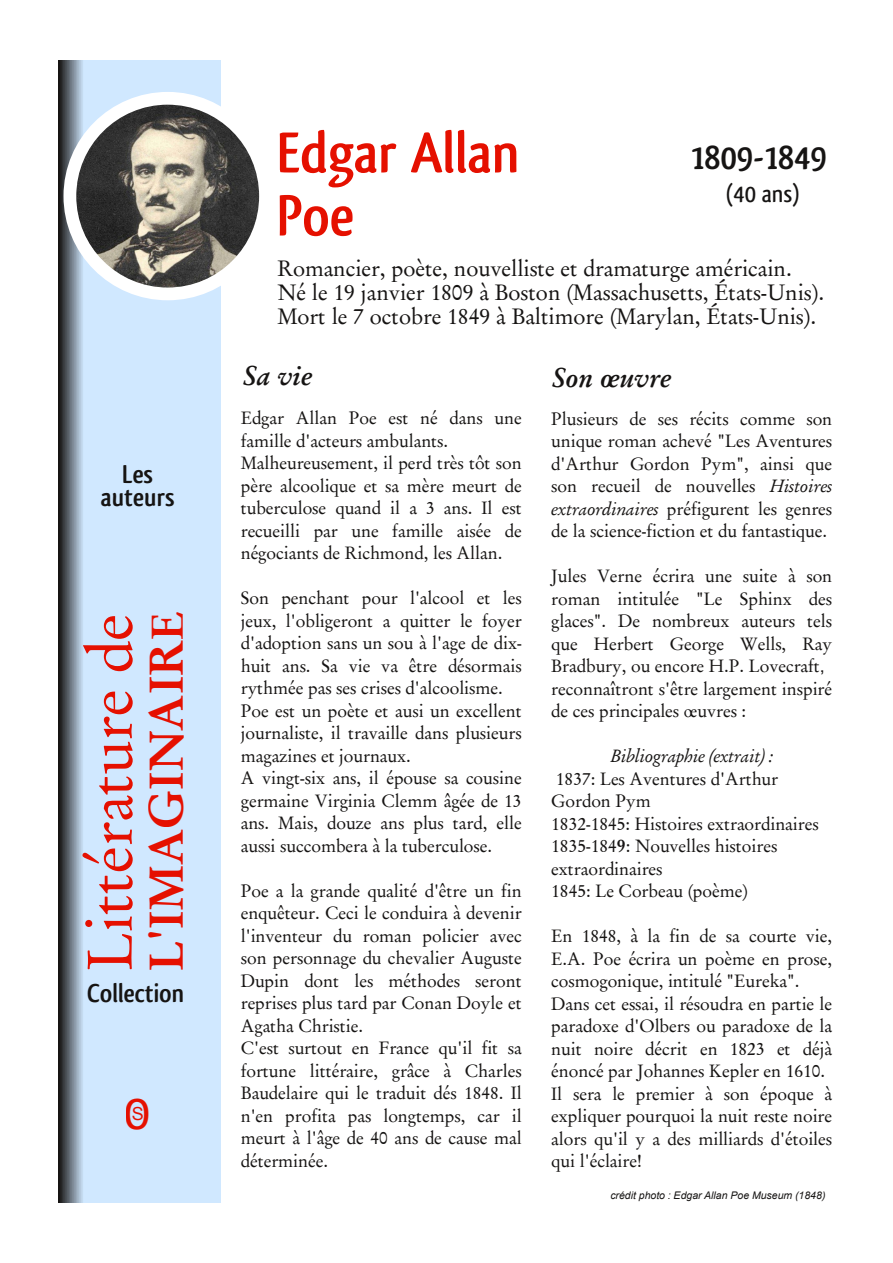
<style>
.page{position:relative;width:893px;height:1263px;background:#fff}
.page>*{position:absolute;margin:0;border:0;box-sizing:border-box;transform-origin:0 0}
.t1{font:63px "Garamond No 8";color:#e51000}
.t2{font:700 60px/63px "Qlassik";color:#e51000}
.t3{font:500 48px "Garamond No 8";color:#e51000}
.t4{font:500 45px "Qlassik";color:#e51000}
.t5{font:700 36px "Qlassik";color:#161413}
.t6{font:700 27px/22.5px "Qlassik";color:#161413;text-align:center}
.t7{font:27px "Garamond No 8 Med Ita";color:#161413}
.t8{font:500 25.5px "Qlassik";color:#161413}
.t9{font:22.5px/24px "Garamond No 8";color:#161413}
.t10{font:18px/22.5px "Garamond No 8";color:#161413}
.t11{font:italic 18px "Garamond No 8";color:#161413}
.t12{font:18px "Arial";color:#e51000}
.t13{font:italic 10.5px "Arial";color:#161413}
.s1{font-size:45px}
.s2{font-style:italic}
.s3{font-family:"Arial"}
.s4{font-weight:500}
</style>
<div class="page">
<svg style="left:58px;top:60px;width:163px;height:1142px;background:#bfd4e9"></svg>
<img style="left:70px;top:98px;width:195px;height:196px;border-radius:50%">
<div style="left:64px;top:92px;width:208px;height:208px;border:13px solid #fff;border-radius:50%"></div>
<h3 class="t6" style="left:101px;top:464px;width:75px">Les auteurs</h3>
<h1 class="t1" style="left:72px;top:971px;width:358px;rotate:-90deg">Littérature de</h1>
<h3 class="t3" style="left:138px;top:971px;width:360px;rotate:-90deg">L'IMAGINAIR<span class="s1">E</span></h3>
<h3 class="t6" style="left:87px;top:983px;width:99px">Collection</h3>
<h3 class="t4" style="left:125px;top:1095px;width:27px">O</h3>
<p class="t12" style="left:132px;top:1104px;width:13px">S</p>
<h2 class="t2" style="left:277px;top:123px;width:244px">Edgar Allan<br>Poe</h2>
<p class="t9" style="left:277px;top:256px;width:548px">Romancier, poète, nouvelliste et dramaturge américain.<br>Né le 19 janvier 1809 à Boston (Massachusetts, États-Unis).<br>Mort le 7 octobre 1849 à Baltimore (Marylan, États-Unis).</p>
<h3 class="t5" style="left:690px;top:142px;width:138px">1809-1849</h3>
<h3 class="t8" style="left:725px;top:183px;width:76px">(40 ans)</h3>
<h3 class="t7" style="left:243px;top:359px;width:71px">Sa vie</h3>
<h3 class="t7" style="left:552px;top:361px;width:121px">Son œuvre</h3>
<p class="t10" style="left:241px;top:407px;width:282px">Edgar Allan Poe est né dans une famille d'acteurs ambulants.<br>Malheureusement, il perd très tôt son père alcoolique et sa mère meurt de tuberculose quand il a 3 ans. Il est recueilli par une famille aisée de négociants de Richmond, les Allan.</p>
<p class="t10" style="left:241px;top:587px;width:282px">Son penchant pour l'alcool et les jeux, l'obligeront a quitter le foyer d'adoption sans un sou à l'age de dix&shy;huit ans. Sa vie va être désormais rythmée pas ses crises d'alcoolisme.<br>Poe est un poète et ausi un excellent journaliste, il travaille dans plusieurs magazines et journaux.<br>A vingt-six ans, il épouse sa cousine germaine Virginia Clemm âgée de 13 ans. Mais, douze ans plus tard, elle aussi succombera à la tuberculose.</p>
<p class="t10" style="left:241px;top:879px;width:282px">Poe a la grande qualité d'être un fin enquêteur. Ceci le conduira à devenir l'inventeur du roman policier avec son personnage du chevalier Auguste<br>Dupin dont les méthodes seront reprises plus tard par Conan Doyle et<br>Agatha Christie.<br>C'est surtout en France qu'il fit sa fortune littéraire, grâce à Charles<br>Baudelaire qui le traduit dés 1848. Il n'en profita pas longtemps, car il meurt à l'âge de 40 ans de cause mal déterminée.</p>
<p class="t10" style="left:551px;top:407px;width:282px;text-align:justify">Plusieurs de ses récits comme son unique roman achevé "Les Aventures d'Arthur Gordon Pym", ainsi que son recueil de nouvelles <span class="s2">Histoires extraordinaires</span> préfigurent les genres de la science-fiction et du fantastique.</p>
<p class="t10" style="left:551px;top:565px;width:282px">Jules Verne écrira une suite à son roman intitulée "Le Sphinx des glaces". De nombreux auteurs tels que Herbert George Wells, Ray Bradbury, ou encore H.P. Lovecraft<span class="s3">, </span>reconnaîtront s'être largement inspiré de ces principales œuvres :</p>
<p class="t11" style="left:610px;top:745px;width:164px">Bibliographie (extrait) :</p>
<p class="t10" style="left:551px;top:767px;width:269px">1837: Les Aventures d'Arthur<br>Gordon Pym<br>1832-1845: Histoires extraordinaires<br>1835-184<span class="s4">9</span>: Nouvelles histoires extraordinaires<br>1845: Le Corbeau (poème)</p>
<p class="t10" style="left:551px;top:925px;width:282px">En 1848, à la fin de sa courte vie, E.A. Poe écrira un poème en prose, cosmogonique, intitulé "Eureka".<br>Dans cet essai, il résoudra en partie le paradoxe d'Olbers ou paradoxe de la nuit noire décrit en 1823 et déjà énoncé par Johannes Kepler en 1610.<br>Il sera le premier à son époque à expliquer pourquoi la nuit reste noire alors qu'il y a des milliards d'étoiles qui l'éclaire!</p>
<p class="t13" style="left:610px;top:1190px;width:217px">crédit photo : Edgar Allan Poe Museum (1848)</p>
</div>
